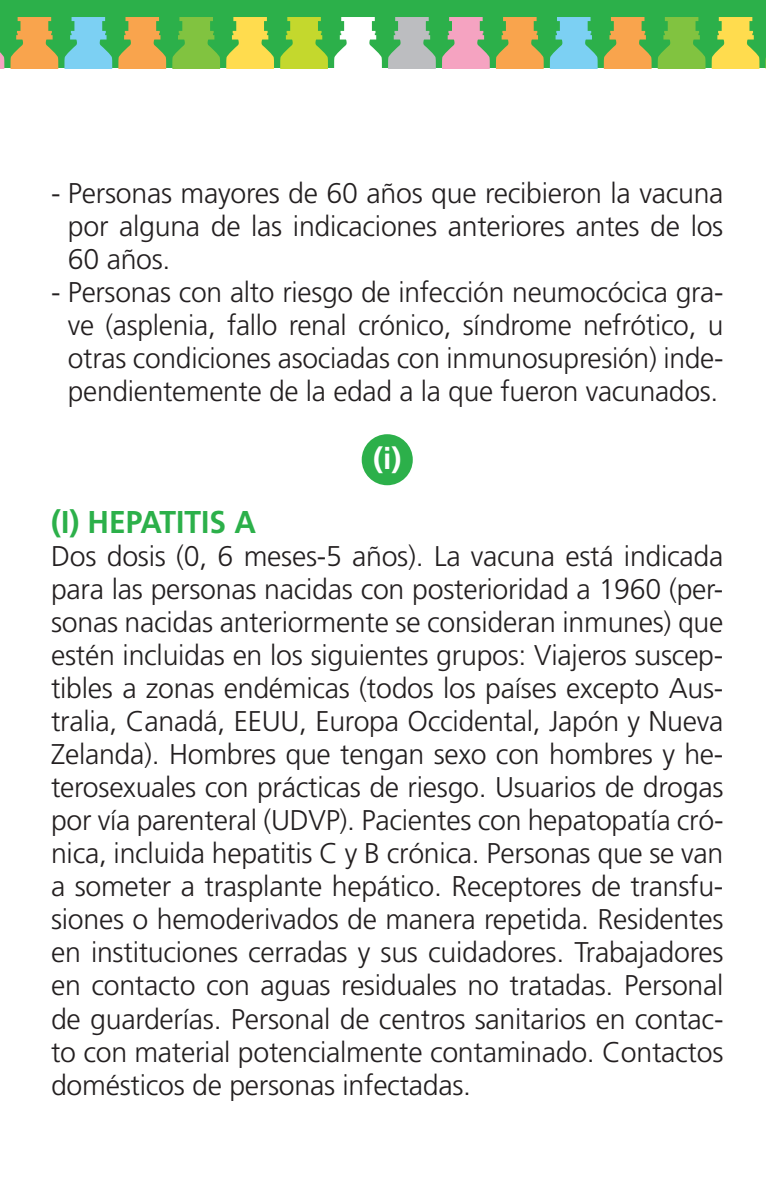
<style>
.page{position:relative;width:766px;height:1191px;background:#fff}
.page>*{position:absolute;margin:0;border:0;box-sizing:border-box;transform-origin:0 0}
.t1{font:700 31.5px "Frutiger";color:#2cb04a;scale:.95 1}
.t2{font:700 30px "Frutiger";color:#fff}
.t3{font:300 28.5px/33px "Frutiger";letter-spacing:-.01em;color:#231f20;text-align:justify}
</style>
<div class="page">
<div style="left:4px;top:0;width:757px;height:5px;background:#2cb04a"></div>
<div style="left:0;top:4px;width:765px;height:64px;background:#2cb04a"></div>
<svg style="left:0;top:17px;width:166px;height:51px"></svg>
<svg style="left:172px;top:17px;width:48px;height:51px"></svg>
<svg style="left:226px;top:17px;width:48px;height:51px"></svg>
<svg style="left:280px;top:17px;width:371px;height:51px"></svg>
<svg style="left:657px;top:17px;width:48px;height:51px"></svg>
<svg style="left:765px;top:17px;width:1px;height:51px"></svg>
<svg style="left:711px;top:17px;width:48px;height:51px"></svg>
<div style="left:361px;top:434px;width:51px;height:51px;background:#2cb04a;border-radius:50%"></div>
<svg style="left:0;top:0;width:4px;height:4px"></svg>
<svg style="left:761px;top:0;width:5px;height:5px"></svg>
<p class="t3" style="left:68px;top:177px;width:657px;text-indent:-17px">- Personas mayores de 60 años que recibieron la vacuna por alguna de las indicaciones anteriores antes de los 60 años.</p>
<p class="t3" style="left:51px;top:276px;width:673px;text-align:center">- Personas con alto riesgo de infección neumocócica gra&shy;ve (asplenia, fallo renal crónico, síndrome nefrótico, u otras condiciones asociadas con inmunosupresión) inde&shy;pendientemente de la edad a la que fueron vacunados.</p>
<p class="t2" style="left:373px;top:441px;width:30px">(i)</p>
<p class="t1" style="left:51px;top:504px;width:217px">(I) HEPATITIS A</p>
<p class="t3" style="left:51px;top:540px;width:673px">Dos dosis (0, 6 meses-5 años). La vacuna está indicada para las personas nacidas con posterioridad a 1960 (per&shy;sonas nacidas anteriormente se consideran inmunes) que estén incluidas en los siguientes grupos: Viajeros suscep&shy;tibles a zonas endémicas (todos los países excepto Aus&shy;tralia, Canadá, EEUU, Europa Occidental, Japón y Nueva Zelanda). Hombres que tengan sexo con hombres y he&shy;terosexuales con prácticas de riesgo. Usuarios de drogas por vía parenteral (UDVP). Pacientes con hepatopatía cró&shy;nica, incluida hepatitis C y B crónica. Personas que se van a someter a trasplante hepático. Receptores de transfu&shy;siones o hemoderivados de manera repetida. Residentes en instituciones cerradas y sus cuidadores. Trabajadores en contacto con aguas residuales no tratadas. Personal de guarderías. Personal de centros sanitarios en contac&shy;to con material potencialmente contaminado. Contactos domésticos de personas infectadas.</p>
</div>
